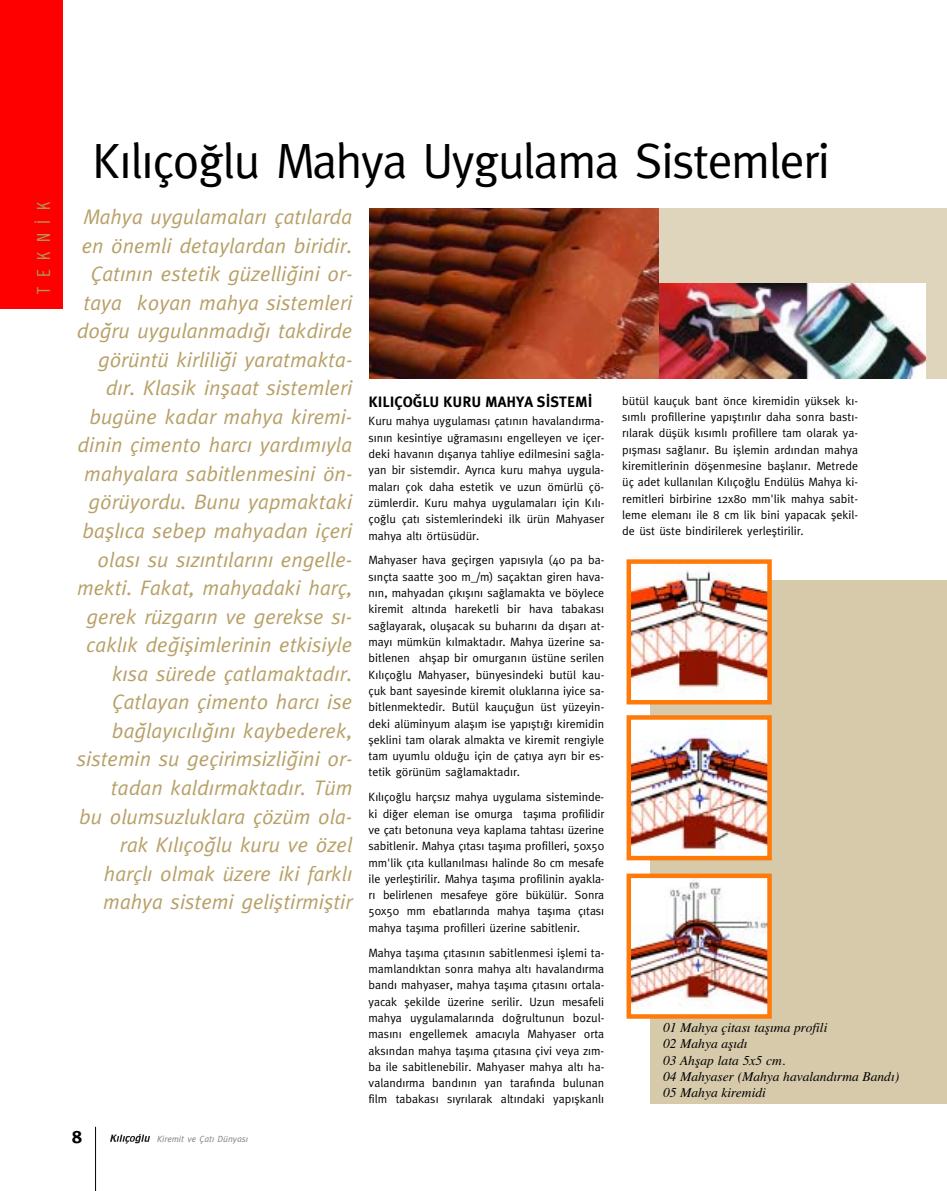
<style>
.page{position:relative;width:947px;height:1191px;background:#fff}
.page>*{position:absolute;margin:0;border:0;box-sizing:border-box;transform-origin:0 0}
.t1{font:49.5px "Meta Regular Mas";letter-spacing:-.025em;color:#000}
.t2{font:21px/28.5px "Meta Italik Mas";color:#b7a067;text-align:right}
.t3{font:18px "Trade Gothic Cond";color:#af9556}
.t4{font:18px "Meta Plus Bold Roman Ti";color:#000}
.t5{font:15px "Meta Plus Bold Roman Ti";color:#000}
.t6{font:italic 13.5px/16.2px "Times TU";color:#000}
.t7{font:12px/16.4px "Meta Regular Mas";color:#000;text-align:justify}
.t8{font:9px "Meta Italik Mas";color:#808080}
</style>
<div class="page">
<svg style="left:110px;top:1134px;width:40px;height:9px"></svg>
<hr style="left:95px;top:1126px;width:1px;height:65px;background:#000">
<img style="left:369px;top:208px;width:289px;height:170px">
<div style="left:658px;top:208px;width:288px;height:170px;background:#dfd5bc"></div>
<img style="left:658px;top:283px;width:266px;height:95px">
<div style="left:0;top:0;width:63px;height:308px;background:#f00"></div>
<div style="left:650px;top:580px;width:296px;height:523px;background:#d7caab"></div>
<img style="left:631px;top:564px;width:135px;height:135px">
<div style="left:626px;top:559px;width:145px;height:145px;border:4px solid #ff7a08"></div>
<img style="left:631px;top:720px;width:135px;height:135px">
<div style="left:626px;top:715px;width:145px;height:145px;border:4px solid #ff7a08"></div>
<img style="left:631px;top:878px;width:135px;height:135px">
<div style="left:626px;top:873px;width:145px;height:145px;border:4px solid #ff7a08"></div>
<h1 class="t1" style="left:92px;top:132px;width:738px">K›l›ço¤lu Mahya Uygulama Sistemleri</h1>
<h3 class="t3" style="left:33px;top:294px;width:93px;rotate:-90deg">TEKN‹K</h3>
<p class="t2" style="left:77px;top:202px;width:277px">Mahya uygulamalar› çat›larda en önemli detaylardan biridir.<br>Çat›n›n estetik güzelli¤ini or&shy;taya koyan mahya sistemleri do¤ru uygulanmad›¤› takdirde görüntü kirlili¤i yaratmakta&shy;d›r. Klasik inflaat sistemleri bugüne kadar mahya kiremi&shy;dinin çimento harc› yard›m›yla mahyalara sabitlenmesini ön&shy;görüyordu. Bunu yapmaktaki bafll›ca sebep mahyadan içeri olas› su s›z›nt›lar›n› engelle&shy;mekti. Fakat, mahyadaki harç, gerek rüzgar›n ve gerekse s›- cakl›k de¤iflimlerinin etkisiyle k›sa sürede çatlamaktad›r.<br>Çatlayan çimento harc› ise ba¤lay›c›l›¤›n› kaybederek, sistemin su geçirimsizli¤ini or&shy;tadan kald›rmaktad›r. Tüm<br>bu olumsuzluklara çözüm ola&shy;rak K›l›ço¤lu kuru ve özel harçl› olmak üzere iki farkl› mahya sistemi gelifltirmifltir</p>
<h3 class="t4" style="left:72px;top:1126px;width:12px">8</h3>
<p class="t8" style="left:157px;top:1133px;width:92px">Kiremit ve Çat› Dünyas›</p>
<p class="t5" style="left:368px;top:393px;width:225px">KILIÇO⁄LU KURU MAHYA S‹STEM‹</p>
<p class="t7" style="left:368px;top:413px;width:237px">Kuru mahya uygulamas› çat›n›n havaland›rma&shy;s›n›n kesintiye u¤ramas›n› engelleyen ve içer&shy;deki havan›n d›flar›ya tahliye edilmesini sa¤la&shy;yan bir sistemdir. Ayr›ca kuru mahya uygula&shy;malar› çok daha estetik ve uzun ömürlü çö&shy;zümlerdir. Kuru mahya uygulamalar› için K›l›- ço¤lu çat› sistemlerindeki ilk ürün Mahyaser mahya alt› örtüsüdür.</p>
<p class="t7" style="left:368px;top:552px;width:237px">Mahyaser hava geçirgen yap›s›yla (40 pa ba&shy;s›nçta saatte 300 m_/m) saçaktan giren hava&shy;n›n, mahyadan ç›k›fl›n› sa¤lamakta ve böylece kiremit alt›nda hareketli bir hava tabakas› sa¤layarak, oluflacak su buhar›n› da d›flar› at&shy;may› mümkün k›lmaktad›r. Mahya üzerine sa&shy;bitlenen ahflap bir omurgan›n üstüne serilen K›l›ço¤lu Mahyaser, bünyesindeki butül kau&shy;çuk bant sayesinde kiremit oluklar›na iyice sa&shy;bitlenmektedir. Butül kauçu¤un üst yüzeyin&shy;deki alüminyum alafl›m ise yap›flt›¤› kiremidin fleklini tam olarak almakta ve kiremit rengiyle tam uyumlu oldu¤u için de çat›ya ayr› bir es&shy;tetik görünüm sa¤lamaktad›r.</p>
<p class="t7" style="left:368px;top:789px;width:237px">K›l›ço¤lu harçs›z mahya uygulama sisteminde&shy;ki di¤er eleman ise omurga tafl›ma profilidir ve çat› betonuna veya kaplama tahtas› üzerine sabitlenir. Mahya ç›tas› tafl›ma profilleri, 50x50 mm'lik ç›ta kullan›lmas› halinde 80 cm mesafe ile yerlefltirilir. Mahya tafl›ma profilinin ayakla&shy;r› belirlenen mesafeye göre bükülür. Sonra 50x50 mm ebatlar›nda mahya tafl›ma ç›tas› mahya tafl›ma profilleri üzerine sabitlenir.</p>
<p class="t7" style="left:368px;top:944px;width:237px">Mahya tafl›ma ç›tas›n›n sabitlenmesi ifllemi ta&shy;mamland›ktan sonra mahya alt› havaland›rma band› mahyaser, mahya tafl›ma ç›tas›n› ortala&shy;yacak flekilde üzerine serilir. Uzun mesafeli mahya uygulamalar›nda do¤rultunun bozul&shy;mas›n› engellemek amac›yla Mahyaser orta aks›ndan mahya tafl›ma ç›tas›na çivi veya z›m&shy;ba ile sabitlenebilir. Mahyaser mahya alt› ha&shy;valand›rma band›n›n yan taraf›nda bulunan film tabakas› s›yr›larak alt›ndaki yap›flkanl›</p>
<p class="t7" style="left:622px;top:392px;width:237px">bütül kauçuk bant önce kiremidin yüksek k›- s›ml› profillerine yap›flt›r›l›r daha sonra bast›- r›larak düflük k›s›ml› profillere tam olarak ya&shy;p›flmas› sa¤lan›r. Bu ifllemin ard›ndan mahya kiremitlerinin döflenmesine bafllan›r. Metrede üç adet kullan›lan K›l›ço¤lu Endülüs Mahya ki&shy;remitleri birbirine 12x80 mm'lik mahya sabit&shy;leme eleman› ile 8 cm lik bini yapacak flekil&shy;de üst üste bindirilerek yerlefltirilir.</p>
<p class="t6" style="left:662px;top:1019px;width:238px">01 Mahya çitası taşıma profili<br>02 Mahya aşıdı<br>03 Ahşap lata 5x5 cm.<br>04 Mahyaser (Mahya havalandırma Bandı)<br>05 Mahya kiremidi</p>
</div>
